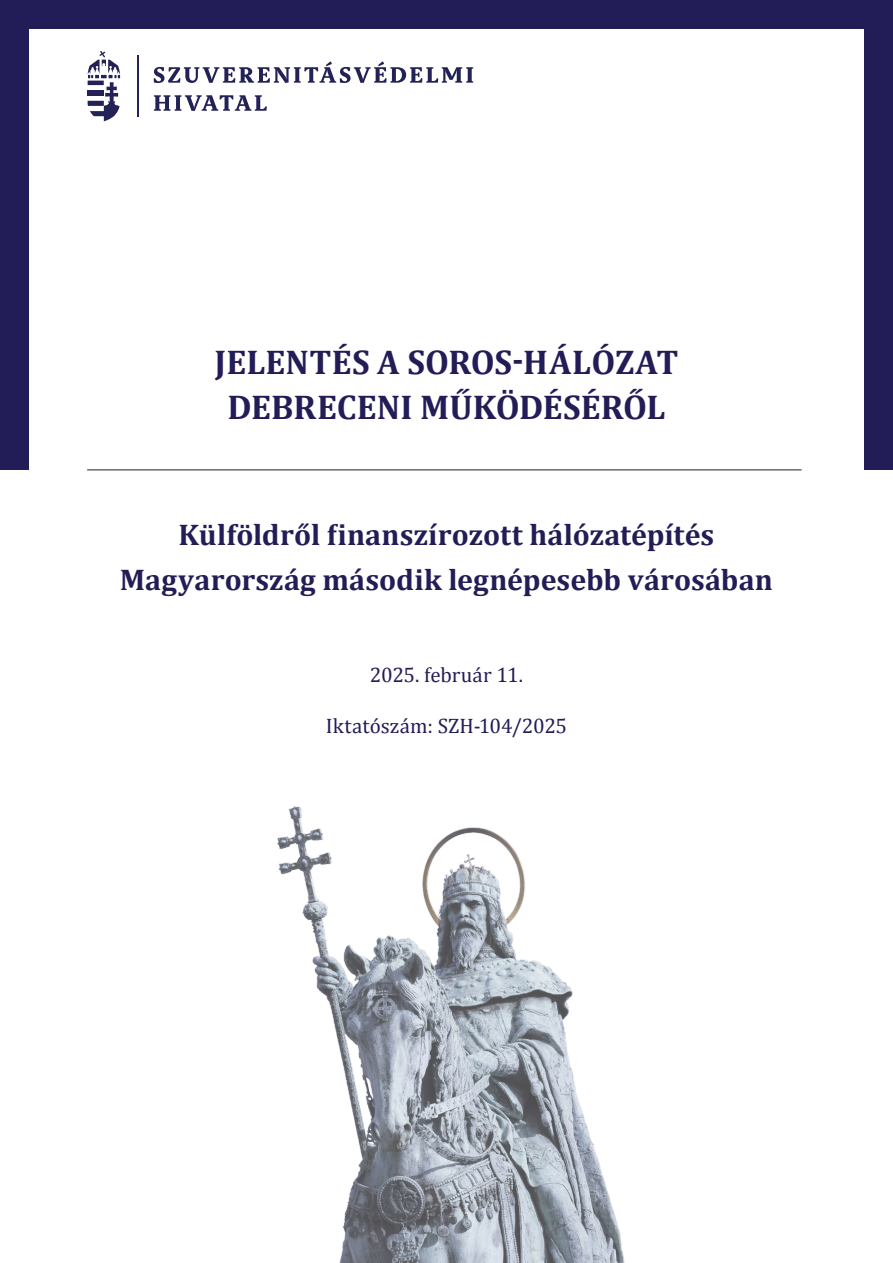
<style>
.page{position:relative;width:893px;height:1263px;background:#fff}
.page>*{position:absolute;margin:0;border:0;box-sizing:border-box;transform-origin:0 0}
.t1{font:700 34.5px/45px "Cambria";color:#231d57;text-align:center}
.t2{font:700 30px/45px "Cambria";letter-spacing:.005em;color:#231d57;text-align:center}
.t3{font:21px "Cambria";color:#231d57}
</style>
<div class="page">
<div style="left:0;top:0;width:29px;height:470px;background:#231d57"></div>
<div style="left:864px;top:0;width:29px;height:470px;background:#231d57"></div>
<div style="left:0;top:0;width:893px;height:29px;background:#231d57"></div>
<svg style="left:154px;top:61px;width:319px;height:22px"></svg>
<svg style="left:154px;top:95px;width:113px;height:16px"></svg>
<hr style="left:137px;top:56px;width:2px;height:61px;background:#222257">
<svg style="left:88px;top:51px;width:32px;height:70px"></svg>
<hr style="left:87px;top:469px;width:714px;height:1px;background:#231f20">
<img style="left:277px;top:806px;width:348px;height:457px">
<p class="t1" style="left:215px;top:338px;width:465px">JELENTÉS A SOROS-HÁLÓZAT<br>DEBRECENI MŰKÖDÉSÉRŐL</p>
<p class="t2" style="left:120px;top:511px;width:655px">Külföldről finanszírozott hálózatépítés<br>Magyarország második legnépesebb városában</p>
<p class="t3" style="left:370px;top:662px;width:155px">2025. február 11.</p>
<p class="t3" style="left:326px;top:713px;width:243px">Iktatószám: SZH-104/2025</p>
</div>
